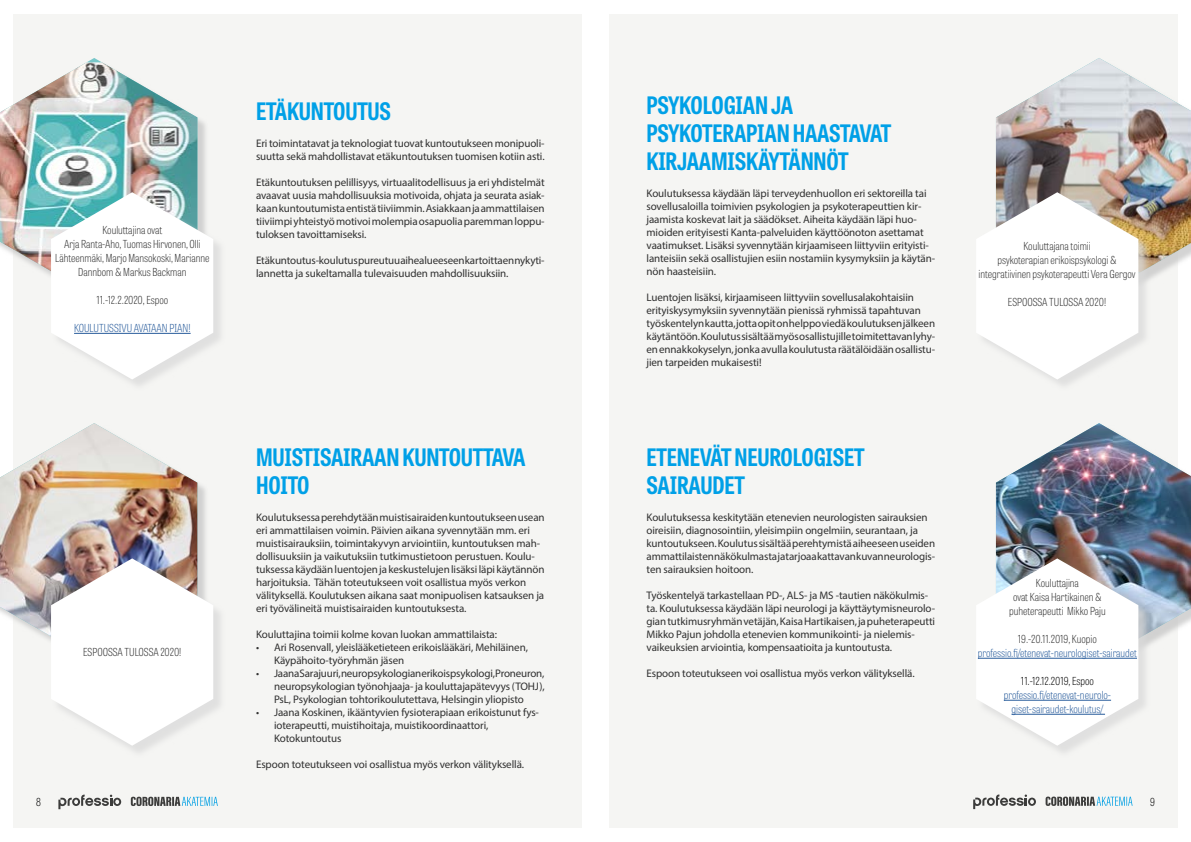
<style>
.page{position:relative;width:1191px;height:842px;background:#fff}
.page>*{position:absolute;margin:0;border:0;box-sizing:border-box;transform-origin:0 0}
.t1{font:700 24px/28px "Tablet Gothic Condensed";letter-spacing:-.01em;color:#00a0e7}
.t2{font:11px/13px "Myriad Pro";letter-spacing:-.01em;color:#303030}
.t3{font:100 11px/14px "Tablet Gothic Condensed";color:#303030;text-align:center}
.t4{font:100 11px/14px "Tablet Gothic Condensed";color:#275b9b;text-align:center}
.t5{font:100 11px "Tablet Gothic Condensed";letter-spacing:-.005em;color:#000}
</style>
<div class="page">
<div style="left:609px;top:14px;width:568px;height:814px;background:#f5f5f3"></div>
<div style="left:13px;top:14px;width:569px;height:814px;background:#f5f5f3"></div>
<svg style="left:131px;top:797px;width:87px;height:9px"></svg>
<svg style="left:58px;top:794px;width:63px;height:15px"></svg>
<svg style="left:1045px;top:796px;width:87px;height:10px"></svg>
<svg style="left:973px;top:794px;width:63px;height:15px"></svg>
<img style="left:996px;top:58px;width:195px;height:214px">
<div style="left:977px;top:194px;width:173px;height:198px;background:#dadada;opacity:.75"></div>
<svg style="left:977px;top:192px;width:161px;height:187px"></svg>
<img style="left:996px;top:423px;width:195px;height:229px">
<div style="left:977px;top:560px;width:173px;height:198px;background:#dadada;opacity:.75"></div>
<svg style="left:977px;top:558px;width:161px;height:188px"></svg>
<hr style="left:978px;top:658px;width:159px;height:1px;background:#275b9b">
<hr style="left:1003px;top:700px;width:108px;height:1px;background:#275b9b">
<hr style="left:1011px;top:714px;width:94px;height:1px;background:#275b9b">
<div style="left:0;top:61px;width:209px;height:247px;background:#c6c6c6;opacity:.75"></div>
<svg style="left:0;top:58px;width:197px;height:238px"></svg>
<img style="left:0;top:62px;width:197px;height:224px">
<div style="left:53px;top:194px;width:173px;height:198px;background:#dadada;opacity:.75"></div>
<svg style="left:51px;top:192px;width:162px;height:187px"></svg>
<hr style="left:74px;top:333px;width:117px;height:1px;background:#275b9b">
<div style="left:0;top:426px;width:209px;height:247px;background:#c6c6c6;opacity:.75"></div>
<svg style="left:0;top:642px;width:51px;height:19px"></svg>
<img style="left:0;top:423px;width:197px;height:219px">
<div style="left:53px;top:560px;width:173px;height:198px;background:#dadada;opacity:.75"></div>
<svg style="left:51px;top:558px;width:162px;height:188px"></svg>
<p class="t3" style="left:55px;top:223px;width:156px">Kouluttajina ovat<br>Arja Ranta-Aho, Tuomas Hirvonen, Olli<br>Lähteenmäki, Marjo Mansokoski, Marianne<br>Dannbom &amp; Markus Backman</p>
<p class="t3" style="left:96px;top:293px;width:73px">11.-12.2.2020, Espoo</p>
<p class="t4" style="left:74px;top:321px;width:118px">KOULUTUSSIVU AVATAAN PIAN!</p>
<p class="t3" style="left:83px;top:645px;width:100px">ESPOOSSA TULOSSA 2020!</p>
<h1 class="t1" style="left:256px;top:97px;width:137px">ETÄKUNTOUTUS</h1>
<p class="t2" style="left:256px;top:137px;width:290px">Eri toimintatavat ja teknologiat tuovat kuntoutukseen monipuoli&shy;suutta sekä mahdollistavat etäkuntoutuksen tuomisen kotiin asti.</p>
<p class="t2" style="left:256px;top:176px;width:290px;text-align:justify">Etäkuntoutuksen pelillisyys, virtuaalitodellisuus ja eri yhdistelmät avaavat uusia mahdollisuuksia motivoida, ohjata ja seurata asiak&shy;kaan kuntoutumista entistä tiiviimmin. Asiakkaan ja ammattilaisen tiiviimpi yhteistyö motivoi molempia osapuolia paremman loppu&shy;tuloksen tavoittamiseksi.</p>
<p class="t2" style="left:256px;top:254px;width:290px">Etäkuntoutus-koulutus pureutuu aihealueeseen kartoittaen nykyti&shy;lannetta ja sukeltamalla tulevaisuuden mahdollisuuksiin.</p>
<h1 class="t1" style="left:256px;top:443px;width:271px">MUISTISAIRAAN KUNTOUTTAVA<br>HOITO</h1>
<p class="t2" style="left:256px;top:511px;width:290px">Koulutuksessa perehdytään muistisairaiden kuntoutukseen usean eri ammattilaisen voimin. Päivien aikana syvennytään mm. eri muistisairauksiin, toimintakyvyn arviointiin, kuntoutuksen mah&shy;dollisuuksiin ja vaikutuksiin tutkimustietoon perustuen. Koulu&shy;tuksessa käydään luentojen ja keskustelujen lisäksi läpi käytännön harjoituksia. Tähän toteutukseen voit osallistua myös verkon välityksellä. Koulutuksen aikana saat monipuolisen katsauksen ja eri työvälineitä muistisairaiden kuntoutuksesta.</p>
<p class="t2" style="left:256px;top:628px;width:242px">Kouluttajina toimii kolme kovan luokan ammattilaista:</p>
<p class="t2" style="left:274px;top:641px;width:255px;text-indent:-18px">• Ari Rosenvall, yleislääketieteen erikoislääkäri, Mehiläinen,<br>Käypähoito-työryhmän jäsen</p>
<p class="t2" style="left:274px;top:667px;width:272px;text-align:justify;text-indent:-18px">• Jaana Sarajuuri, neuropsykologian erikoispsykologi, Proneuron, neuropsykologian työnohjaaja- ja kouluttajapätevyys (TOHJ), PsL, Psykologian tohtorikoulutettava, Helsingin yliopisto</p>
<p class="t2" style="left:274px;top:706px;width:266px;text-indent:-18px">• Jaana Koskinen, ikääntyvien fysioterapiaan erikoistunut fys&shy;ioterapeutti, muistihoitaja, muistikoordinaattori,<br>Kotokuntoutus</p>
<p class="t2" style="left:256px;top:758px;width:270px">Espoon toteutukseen voi osallistua myös verkon välityksellä.</p>
<h1 class="t1" style="left:646px;top:90px;width:246px">PSYKOLOGIAN JA<br>PSYKOTERAPIAN HAASTAVAT<br>KIRJAAMISKÄYTÄNNÖT</h1>
<p class="t2" style="left:646px;top:186px;width:290px">Koulutuksessa käydään läpi terveydenhuollon eri sektoreilla tai sovellusaloilla toimivien psykologien ja psykoterapeuttien kir&shy;jaamista koskevat lait ja säädökset. Aiheita käydään läpi huo&shy;mioiden erityisesti Kanta-palveluiden käyttöönoton asettamat vaatimukset. Lisäksi syvennytään kirjaamiseen liittyviin erityisti&shy;lanteisiin sekä osallistujien esiin nostamiin kysymyksiin ja käytän&shy;nön haasteisiin.</p>
<p class="t2" style="left:646px;top:290px;width:290px">Luentojen lisäksi, kirjaamiseen liittyviin sovellusalakohtaisiin erityiskysymyksiin syvennytään pienissä ryhmissä tapahtuvan työskentelyn kautta, jotta opit on helppo viedä koulutuksen jälkeen käytäntöön. Koulutus sisältää myös osallistujille toimitettavan lyhy&shy;en ennakkokyselyn, jonka avulla koulutusta räätälöidään osallistu&shy;jien tarpeiden mukaisesti!</p>
<h1 class="t1" style="left:646px;top:443px;width:220px">ETENEVÄT NEUROLOGISET<br>SAIRAUDET</h1>
<p class="t2" style="left:646px;top:511px;width:290px">Koulutuksessa keskitytään etenevien neurologisten sairauksien oireisiin, diagnosointiin, yleisimpiin ongelmiin, seurantaan, ja kuntoutukseen. Koulutus sisältää perehtymistä aiheeseen useiden ammattilaisten näkökulmasta ja tarjoaa kattavan kuvan neurologis&shy;ten sairauksien hoitoon.</p>
<p class="t2" style="left:646px;top:589px;width:290px">Työskentelyä tarkastellaan PD-, ALS- ja MS -tautien näkökulmis&shy;ta. Koulutuksessa käydään läpi neurologi ja käyttäytymisneurolo&shy;gian tutkimusryhmän vetäjän, Kaisa Hartikaisen, ja puheterapeutti Mikko Pajun johdolla etenevien kommunikointi- ja nielemis&shy;vaikeuksien arviointia, kompensaatioita ja kuntoutusta.</p>
<p class="t2" style="left:646px;top:667px;width:270px">Espoon toteutukseen voi osallistua myös verkon välityksellä.</p>
<p class="t3" style="left:978px;top:239px;width:158px">Kouluttajana toimii<br>psykoterapian erikoispsykologi &amp; integratiivinen psykoterapeutti Vera Gergov</p>
<p class="t3" style="left:1008px;top:295px;width:100px">ESPOOSSA TULOSSA 2020!</p>
<p class="t3" style="left:1009px;top:576px;width:98px">Kouluttajina<br>ovat Kaisa Hartikainen &amp; puheterapeutti Mikko Paju</p>
<p class="t3" style="left:1018px;top:632px;width:80px">19.-20.11.2019, Kuopio</p>
<p class="t4" style="left:978px;top:646px;width:161px">professio.fi/etenevat-neurologiset-sairaudet</p>
<p class="t5" style="left:1021px;top:674px;width:74px">11.-12.12.2019, Espoo</p>
<p class="t4" style="left:1003px;top:688px;width:109px">professio.fi/etenevat-neurolo&shy;giset-sairaudet-koulutus/</p>
<p class="t5" style="left:36px;top:795px;width:6px">8</p>
<p class="t5" style="left:1150px;top:795px;width:6px">9</p>
</div>
